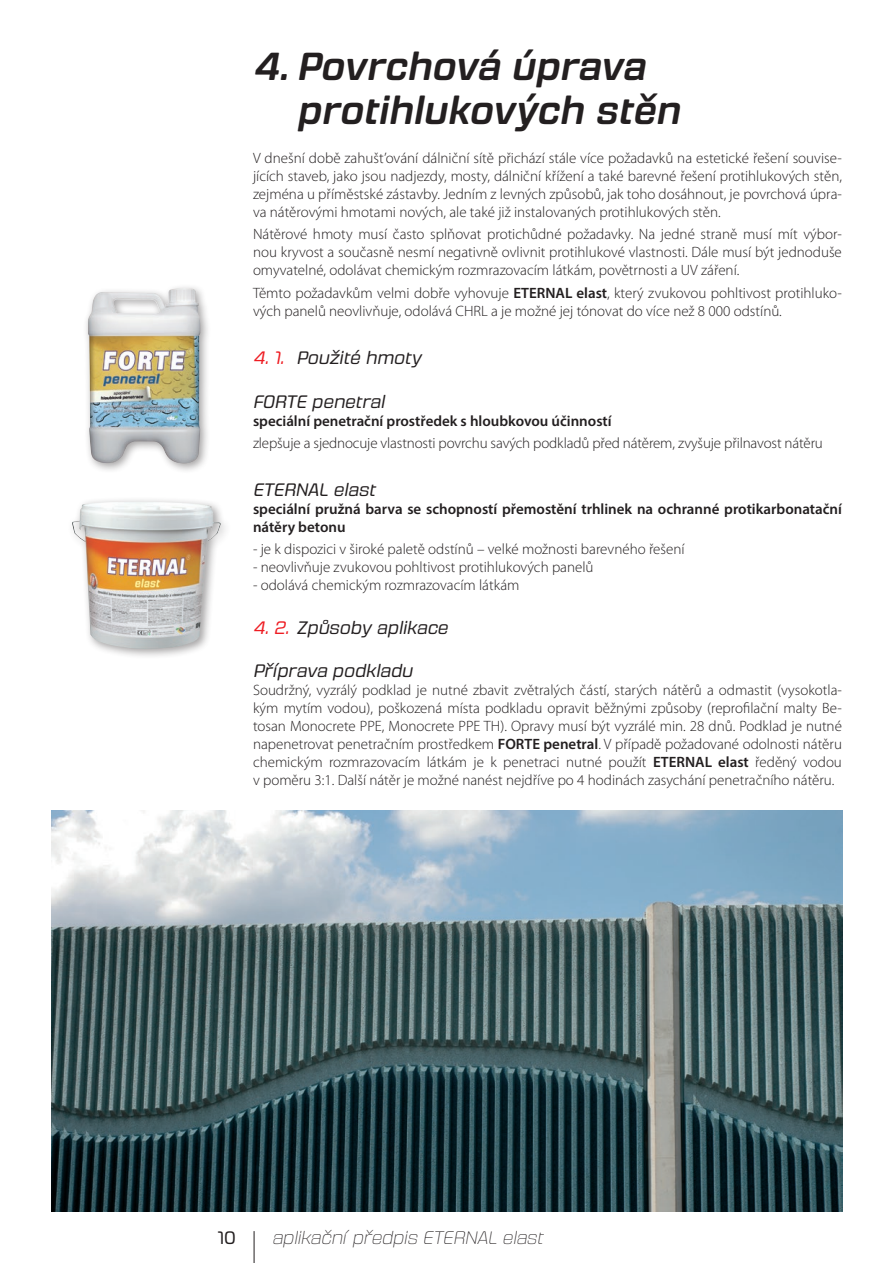
<style>
.page{position:relative;width:893px;height:1263px;background:#fff}
.page>*{position:absolute;margin:0;border:0;box-sizing:border-box;transform-origin:0 0}
.t1{font:italic 39px/43.5px "Fromthe Stars Sb";color:#231f20}
.Nadpis1{font:italic 18px "Fromthe Stars Bk";color:#231f20}
.t2{font:italic 18px "Fromthe Stars El";color:#231f20}
.t3{font:18px "Fromthe Stars Bk";color:#231f20}
.text{font:300 15px/18px "Myriad Pro";color:#231f20;text-align:justify}
.text-2{font:600 15px/18px "Myriad Pro";color:#231f20}
.s1{font-weight:600}
.s2{color:#ee1d23}
</style>
<div class="page">
<hr style="left:254px;top:1231px;width:1px;height:32px;background:#231f20">
<div style="left:67px;top:496px;width:164px;height:164px;background:#231f20;opacity:.41"></div>
<img style="left:72px;top:501px;width:150px;height:148px">
<div style="left:83px;top:283px;width:129px;height:191px;background:#231f20;opacity:.41"></div>
<img style="left:88px;top:288px;width:112px;height:175px">
<img style="left:52px;top:810px;width:791px;height:402px">
<p class="t1" style="left:296px;top:45px;width:385px;text-indent:-44px">4. Povrchová úprava protihlukových stěn</p>
<p class="text" style="left:253px;top:149px;width:590px">V dnešní době zahušt’ování dálniční sítě přichází stále více požadavků na estetické řešení souvise&shy;jících staveb, jako jsou nadjezdy, mosty, dálniční křížení a také barevné řešení protihlukových stěn, zejména u příměstské zástavby. Jedním z levných způsobů, jak toho dosáhnout, je povrchová úpra&shy;va nátěrovými hmotami nových, ale také již instalovaných protihlukových stěn.</p>
<p class="text" style="left:253px;top:225px;width:590px">Nátěrové hmoty musí často splňovat protichůdné požadavky. Na jedné straně musí mít výbor&shy;nou kryvost a současně nesmí negativně ovlivnit protihlukové vlastnosti. Dále musí být jednoduše omyvatelné, odolávat chemickým rozmrazovacím látkám, povětrnosti a UV záření.</p>
<p class="text" style="left:253px;top:283px;width:590px">Těmto požadavkům velmi dobře vyhovuje <span class="s1">ETERNAL elast</span>, který zvukovou pohltivost protihluko&shy;vých panelů neovlivňuje, odolává CHRL a je možné jej tónovat do více než 8 000 odstínů.</p>
<p class="Nadpis1" style="left:253px;top:347px;width:170px"><span class="s2">4. 1.</span> Použité hmoty</p>
<p class="Nadpis1" style="left:253px;top:391px;width:133px">FORTE penetral</p>
<p class="text-2" style="left:253px;top:411px;width:360px">speciální penetrační prostředek s hloubkovou účinností</p>
<p class="text" style="left:253px;top:434px;width:571px">zlepšuje a sjednocuje vlastnosti povrchu savých podkladů před nátěrem, zvyšuje přilnavost nátěru</p>
<p class="Nadpis1" style="left:253px;top:479px;width:124px">ETERNAL elast</p>
<p class="text-2" style="left:253px;top:500px;width:590px">speciální pružná barva se schopností přemostění trhlinek na ochranné protikarbonatační nátěry betonu</p>
<p class="text" style="left:253px;top:540px;width:433px">- je k dispozici v široké paletě odstínů – velké možnosti barevného řešení</p>
<p class="text" style="left:253px;top:558px;width:342px">- neovlivňuje zvukovou pohltivost protihlukových panelů</p>
<p class="text" style="left:253px;top:576px;width:268px">- odolává chemickým rozmrazovacím látkám</p>
<p class="Nadpis1" style="left:253px;top:617px;width:196px"><span class="s2">4. 2.</span> Způsoby aplikace</p>
<p class="Nadpis1" style="left:253px;top:660px;width:161px">Příprava podkladu</p>
<p class="text" style="left:253px;top:681px;width:590px">Soudržný, vyzrálý podklad je nutné zbavit zvětralých částí, starých nátěrů a odmastit (vysokotla&shy;kým mytím vodou), poškozená místa podkladu opravit běžnými způsoby (reprofilační malty Be&shy;tosan Monocrete PPE, Monocrete PPE TH). Opravy musí být vyzrálé min. 28 dnů. Podklad je nutné napenetrovat penetračním prostředkem <span class="s1">FORTE penetral</span>. V případě požadované odolnosti nátěru chemickým rozmrazovacím látkám je k penetraci nutné použít <span class="s1">ETERNAL elast</span> ředěný vodou v poměru 3:1. Další nátěr je možné nanést nejdříve po 4 hodinách zasychání penetračního nátěru.</p>
<p class="t3" style="left:218px;top:1227px;width:20px">10</p>
<p class="t2" style="left:272px;top:1227px;width:273px">aplikační předpis ETERNAL elast</p>
</div>
